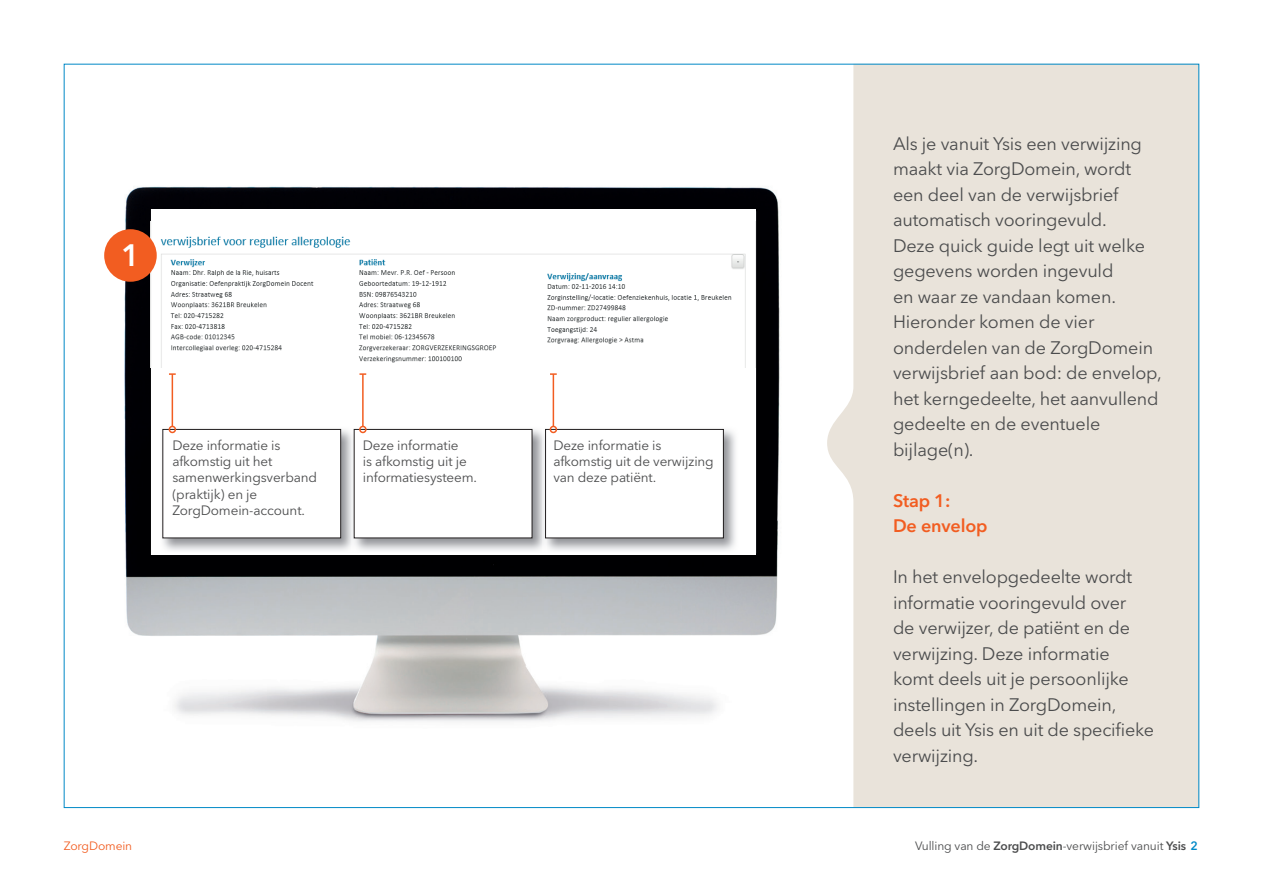
<style>
.page{position:relative;width:1263px;height:893px;background:#fff}
.page>*{position:absolute;margin:0;border:0;box-sizing:border-box;transform-origin:0 0}
.t1{font:600 30.75px "Avenir Next LT Pro";color:#fff}
.t2{font:18px/25.5px "Avenir Next LT Pro";letter-spacing:-.01em;color:#4b4c4d}
.t3{font:600 18px/25.5px "Avenir Next LT Pro";letter-spacing:-.01em;color:#f25d21}
.t4{font:13.5px/16.2px "Avenir Next LT Pro";letter-spacing:-.01em;color:#4b4c4d}
.t5{font:12px "Avenir Next LT Pro";letter-spacing:-.01em;color:#4b4c4d}
.t6{font:12px "Avenir Next LT Pro";letter-spacing:-.01em;color:#f25d21}
.s1{font-weight:600}
.s2{font-weight:600;color:#0089c7}
</style>
<div class="page">
<svg style="left:827px;top:66px;width:370px;height:740px;background:#eae4dc"></svg>
<img style="left:104px;top:186px;width:676px;height:536px">
<div style="left:151px;top:209px;width:605px;height:346px;background:#fff"></div>
<img style="left:152px;top:222px;width:604px;height:146px">
<img style="left:162px;top:427px;width:189px;height:124px">
<div style="left:163px;top:429px;width:178px;height:109px;background:#fff"></div>
<div style="left:162px;top:429px;width:179px;height:109px;border:1px solid #231f20"></div>
<img style="left:355px;top:427px;width:188px;height:124px">
<img style="left:351px;top:428px;width:4px;height:116px">
<div style="left:354px;top:429px;width:178px;height:109px;background:#fff"></div>
<div style="left:354px;top:429px;width:178px;height:109px;border:1px solid #231f20"></div>
<img style="left:547px;top:427px;width:189px;height:124px">
<img style="left:543px;top:428px;width:4px;height:116px">
<div style="left:545px;top:429px;width:178px;height:109px;background:#fff"></div>
<div style="left:545px;top:429px;width:179px;height:109px;border:1px solid #231f20"></div>
<hr style="left:553px;top:374px;width:1px;height:52px;background:#f25d21">
<svg style="left:550px;top:373px;width:7px;height:2px"></svg>
<div style="left:550px;top:426px;width:7px;height:7px;border:2px solid #f25d21;border-radius:50%"></div>
<hr style="left:362px;top:374px;width:2px;height:52px;background:#f25d21">
<svg style="left:359px;top:373px;width:7px;height:2px"></svg>
<div style="left:359px;top:426px;width:8px;height:7px;border:2px solid #f25d21;border-radius:50%"></div>
<hr style="left:172px;top:374px;width:1px;height:52px;background:#f25d21">
<svg style="left:169px;top:373px;width:7px;height:2px"></svg>
<div style="left:169px;top:426px;width:7px;height:7px;border:2px solid #f25d21;border-radius:50%"></div>
<div style="left:104px;top:229px;width:53px;height:53px;background:#f25d21;border-radius:50%"></div>
<h1 class="t1" style="left:121px;top:237px;width:20px">1</h1>
<p class="t4" style="left:172px;top:437px;width:146px">Deze informatie is afkomstig uit het samenwerkingsverband (praktijk) en je<br>ZorgDomein-account.</p>
<p class="t4" style="left:363px;top:437px;width:116px">Deze informatie<br>is afkomstig uit je informatiesysteem.</p>
<p class="t4" style="left:553px;top:437px;width:162px">Deze informatie is afkomstig uit de verwijzing van deze patiënt.</p>
<p class="t2" style="left:893px;top:131px;width:270px">Als je vanuit Ysis een verwijzing maakt via ZorgDomein, wordt een deel van de verwijsbrief automatisch vooringevuld.<br>Deze quick guide legt uit welke gegevens worden ingevuld<br>en waar ze vandaan komen.<br>Hieronder komen de vier onderdelen van de ZorgDomein verwijsbrief aan bod: de envelop, het kerngedeelte, het aanvullend gedeelte en de eventuele bijlage(n).</p>
<p class="t3" style="left:893px;top:488px;width:96px">Stap 1:<br>De envelop</p>
<p class="t2" style="left:893px;top:564px;width:263px">In het envelopgedeelte wordt informatie vooringevuld over<br>de verwijzer, de patiënt en de verwijzing. Deze informatie komt deels uit je persoonlijke instellingen in ZorgDomein, deels uit Ysis en uit de specifieke verwijzing.</p>
<p class="t6" style="left:64px;top:839px;width:70px">ZorgDomein</p>
<p class="t5" style="left:915px;top:839px;width:284px">Vulling van de <span class="s1">ZorgDomein</span>-verwijsbrief vanuit <span class="s1">Ysis</span> <span class="s2">2</span></p>
</div>
